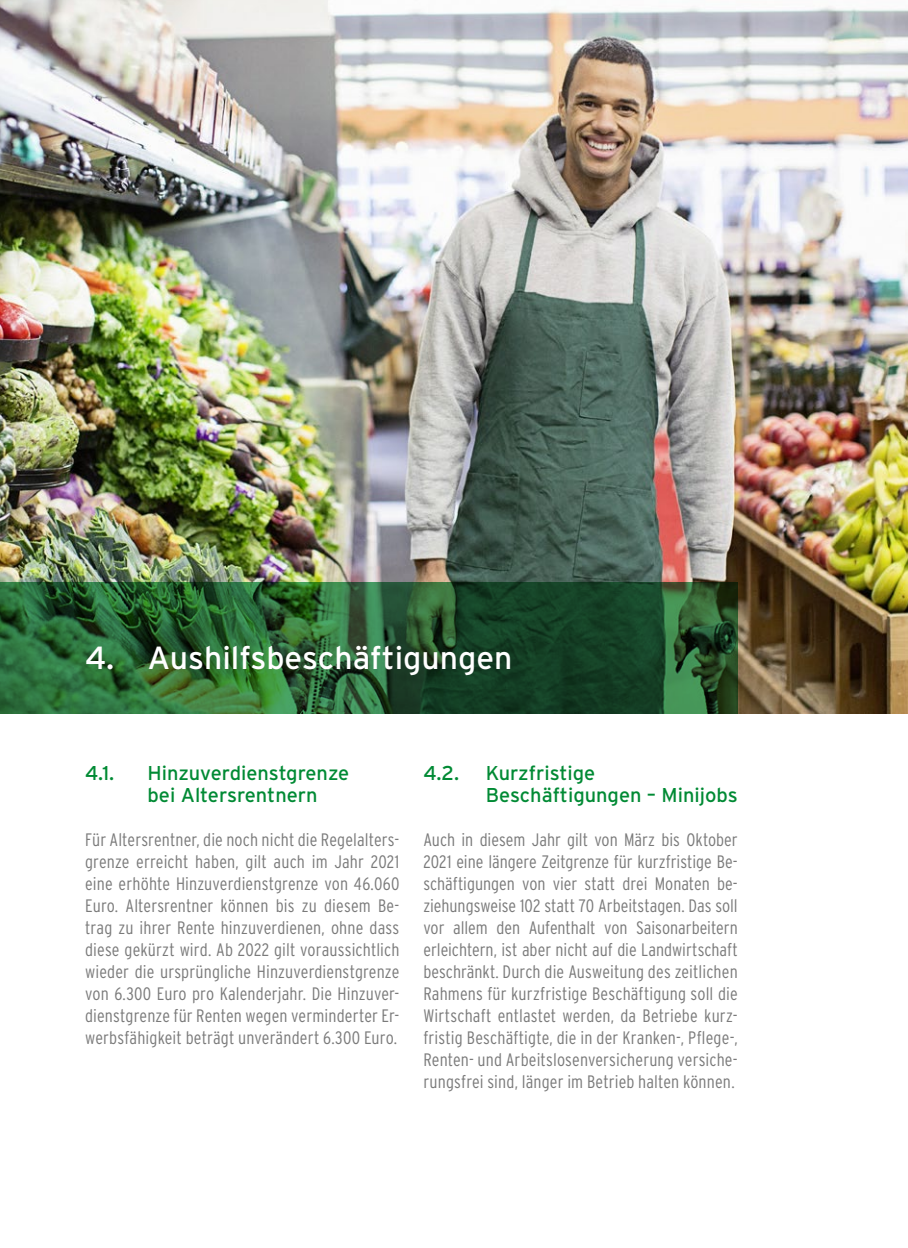
<style>
.page{position:relative;width:908px;height:1248px;background:#fff}
.page>*{position:absolute;margin:0;border:0;box-sizing:border-box;transform-origin:0 0}
.Uber_1_rech_Seit_lin{font:32px "Interstate";color:#fff}
.Uber_2_rech_Seit_lin{font:20px/22px "Interstate";color:#008a34}
.Stan_Flie{font:300 condensed 18px/22px "Interstate";letter-spacing:.005em;color:#7a7a7a;text-align:justify}
</style>
<div class="page">
<img style="left:0;top:0;width:907px;height:713px">
<svg style="left:0;top:582px;width:737px;height:131px;background:#255830"></svg>
<h1 class="Uber_1_rech_Seit_lin" style="left:85px;top:638px;width:428px">4. Aushilfsbeschäftigungen</h1>
<h2 class="Uber_2_rech_Seit_lin" style="left:85px;top:761px;width:31px">4.1.</h2>
<h2 class="Uber_2_rech_Seit_lin" style="left:147px;top:761px;width:203px">Hinzuverdienstgrenze bei -Altersrentnern</h2>
<p class="Stan_Flie" style="left:85px;top:828px;width:316px">Für Altersrentner, die noch nicht die Regelalters&shy;grenze erreicht haben, gilt auch im Jahr 2021 eine erhöhte Hinzuverdienstgrenze von 46.060<br>Euro. Altersrentner können bis zu diesem Be&shy;trag zu ihrer Rente hinzuverdienen, ohne dass diese gekürzt wird. Ab 2022 gilt voraussichtlich wieder die ursprüngliche Hinzuverdienstgrenze von 6.300 Euro pro Kalenderjahr. Die Hinzuver&shy;dienstgrenze für Renten wegen verminderter Er&shy;werbsfähigkeit beträgt unverändert 6.300 Euro.</p>
<h2 class="Uber_2_rech_Seit_lin" style="left:423px;top:761px;width:37px">4.2.</h2>
<h2 class="Uber_2_rech_Seit_lin" style="left:485px;top:761px;width:253px">Kurzfristige<br>Beschäftigungen – Minijobs</h2>
<p class="Stan_Flie" style="left:423px;top:828px;width:316px">Auch in diesem Jahr gilt von März bis Oktober 2021 eine längere Zeitgrenze für kurzfristige Be&shy;schäftigungen von vier statt drei Monaten be&shy;ziehungsweise 102 statt 70 Arbeitstagen. Das soll vor allem den Aufenthalt von Saisonarbeitern erleichtern, ist aber nicht auf die Landwirtschaft beschränkt. Durch die Ausweitung des zeitlichen Rahmens für kurzfristige Beschäftigung soll die Wirtschaft entlastet werden, da Betriebe kurz&shy;fristig Beschäftigte, die in der Kranken-, Pflege-, Renten- und Arbeitslosenversicherung versiche&shy;rungsfrei sind, länger im Betrieb halten können.</p>
</div>
